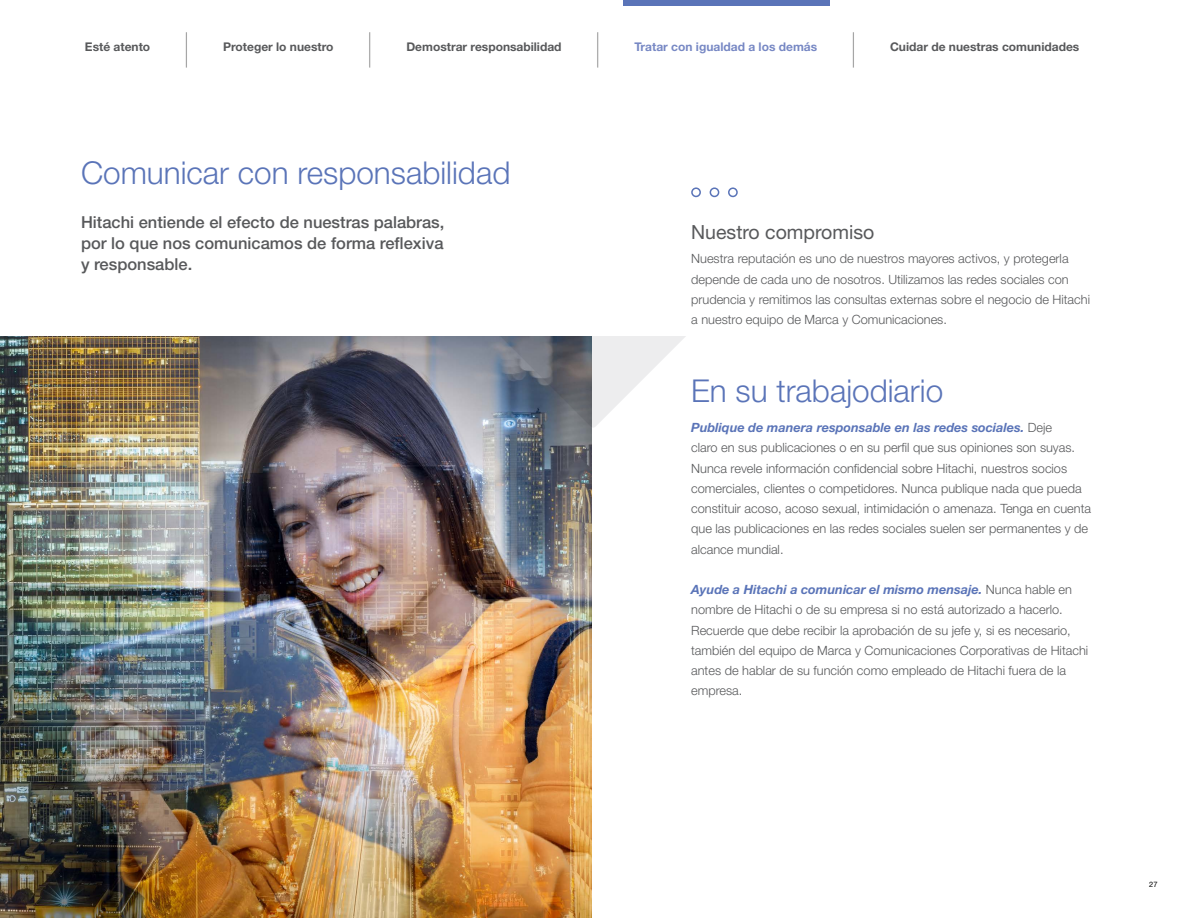
<style>
.page{position:relative;width:1188px;height:918px;background:#fff}
.page>*{position:absolute;margin:0;border:0;box-sizing:border-box;transform-origin:0 0}
.t1{font:700 35.25px "Helvetica Neue LT Std";color:#000;scale:.1 1}
.t2{font:300 31.5px "Helvetica Neue LT Std";color:#5a74b8}
.t3{font:19.5px "Helvetica Neue LT Std";color:#58595b}
.t4{font:500 16.5px/21px "Helvetica Neue LT Std";color:#58595b;text-align:justify}
.t5{font:300 12.75px/20.2px "Helvetica Neue LT Std";color:#58595b}
.t6{font:700 12px "Helvetica Neue LT Std";color:#58595b}
.t7{font:700 12px "Helvetica Neue LT Std";color:#7788c4}
.t8{font:7.5px "Helvetica Neue LT Std";color:#000}
.s1{font-weight:700;font-style:italic;color:#5a74b8}
</style>
<div class="page">
<img style="left:0;top:336px;width:591px;height:582px">
<div style="left:691px;top:187px;width:10px;height:10px;border:2px solid #5a74b8;border-radius:50%"></div>
<div style="left:710px;top:187px;width:9px;height:10px;border:2px solid #5a74b8;border-radius:50%"></div>
<div style="left:728px;top:187px;width:10px;height:10px;border:2px solid #5a74b8;border-radius:50%"></div>
<svg style="left:472px;top:336px;width:214px;height:92px"></svg>
<div style="left:623px;top:0;width:206px;height:5px;background:#5a74b8"></div>
<p class="t6" style="left:85px;top:40px;width:67px">Esté atento</p>
<h1 class="t1" style="left:186px;top:26px;width:9px">|</h1>
<p class="t6" style="left:223px;top:40px;width:112px">Proteger lo nuestro</p>
<h1 class="t1" style="left:370px;top:26px;width:9px">|</h1>
<p class="t6" style="left:406px;top:40px;width:157px">Demostrar responsabilidad</p>
<h1 class="t1" style="left:598px;top:26px;width:9px">|</h1>
<p class="t7" style="left:634px;top:40px;width:184px">Tratar con igualdad a los demás</p>
<h1 class="t1" style="left:853px;top:26px;width:9px">|</h1>
<p class="t6" style="left:890px;top:40px;width:191px">Cuidar de nuestras comunidades</p>
<h2 class="t2" style="left:81px;top:154px;width:431px">Comunicar con responsabilidad</h2>
<p class="t4" style="left:81px;top:211px;width:365px">Hitachi entiende el efecto de nuestras palabras, por lo que nos comunicamos de forma reflexiva y responsable.</p>
<h3 class="t3" style="left:691px;top:221px;width:185px">Nuestro compromiso</h3>
<p class="t5" style="left:691px;top:249px;width:400px">Nuestra reputación es uno de nuestros mayores activos, y protegerla depende de cada uno de nosotros. Utilizamos las redes sociales con prudencia y remitimos las consultas externas sobre el negocio de Hitachi a nuestro equipo de Marca y Comunicaciones.</p>
<h2 class="t2" style="left:691px;top:372px;width:254px">En su trabajodiario</h2>
<p class="t5" style="left:691px;top:417px;width:401px"><span class="s1">Publique de manera responsable en las redes sociales.</span> Deje<br>claro en sus publicaciones o en su perfil que sus opiniones son suyas.<br>Nunca revele información confidencial sobre Hitachi, nuestros socios comerciales, clientes o competidores. Nunca publique nada que pueda constituir acoso, acoso sexual, intimidación o amenaza. Tenga en cuenta que las publicaciones en las redes sociales suelen ser permanentes y de alcance mundial.</p>
<p class="t5" style="left:691px;top:579px;width:399px"><span class="s1">Ayude a Hitachi a comunicar el mismo mensaje.</span> Nunca hable en nombre de Hitachi o de su empresa si no está autorizado a hacerlo.<br>Recuerde que debe recibir la aprobación de su jefe y, si es necesario, también del equipo de Marca y Comunicaciones Corporativas de Hitachi antes de hablar de su función como empleado de Hitachi fuera de la empresa.</p>
<p class="t8" style="left:1149px;top:880px;width:10px">27</p>
</div>
